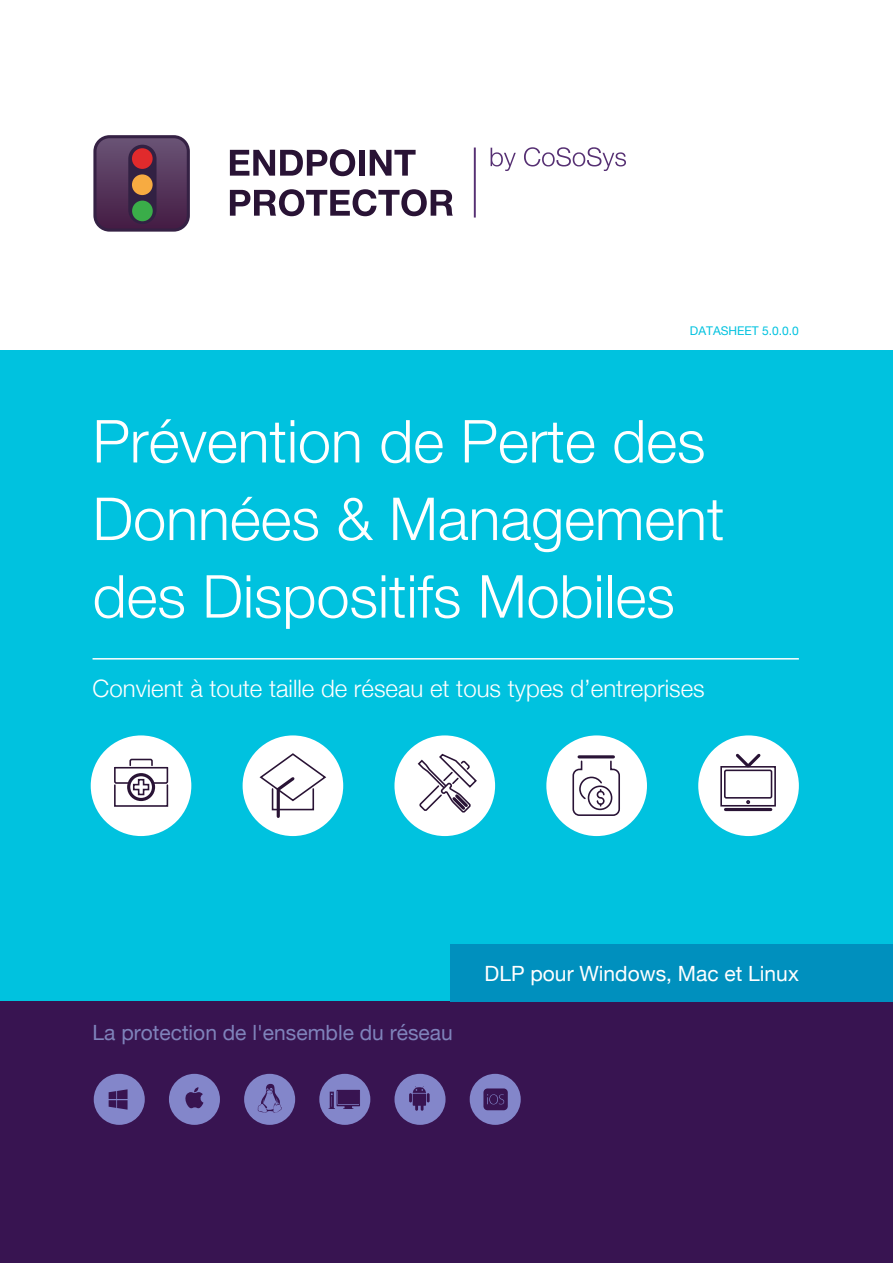
<style>
.page{position:relative;width:893px;height:1263px;background:#00c2df}
.page>*{position:absolute;margin:0;border:0;box-sizing:border-box;transform-origin:0 0}
.t1{font:300 59.25px/77.6px "Helvetica Neue";color:#fff}
.t2{font:300 24px "Helvetica Neue";color:#fff}
.t3{font:21px "Helvetica Neue";color:#7f83bb}
.t4{font:21px "Helvetica Neue";color:#fff}
.t5{font:12px "Helvetica Neue";color:#00c2df}
</style>
<div class="page">
<div style="left:0;top:0;width:893px;height:349px;background:#fff"></div>
<div style="left:0;top:1002px;width:893px;height:261px;background:#381451"></div>
<hr style="left:474px;top:148px;width:2px;height:70px;background:#563073">
<svg style="left:491px;top:148px;width:25px;height:23px"></svg>
<svg style="left:524px;top:147px;width:102px;height:24px"></svg>
<svg style="left:230px;top:149px;width:125px;height:27px"></svg>
<div style="left:359px;top:150px;width:6px;height:26px;background:#291335"></div>
<svg style="left:370px;top:150px;width:46px;height:26px"></svg>
<svg style="left:230px;top:189px;width:223px;height:27px"></svg>
<svg style="left:97px;top:139px;width:89px;height:89px;background:#513458"></svg>
<div style="left:132px;top:148px;width:21px;height:21px;background:#e12a2c;border-radius:50%"></div>
<div style="left:132px;top:174px;width:21px;height:21px;background:#f7ab41;border-radius:50%"></div>
<div style="left:132px;top:201px;width:21px;height:20px;background:#3aad49;border-radius:50%"></div>
<div style="left:93px;top:135px;width:97px;height:97px;border:3px solid #352144;border-radius:15px"></div>
<div style="left:698px;top:735px;width:101px;height:101px;background:#fff;border-radius:50%"></div>
<div style="left:91px;top:735px;width:100px;height:101px;background:#fff;border-radius:50%"></div>
<div style="left:243px;top:735px;width:100px;height:101px;background:#fff;border-radius:50%"></div>
<div style="left:394px;top:735px;width:101px;height:101px;background:#fff;border-radius:50%"></div>
<div style="left:720px;top:766px;width:56px;height:40px;border:2px solid #291335"></div>
<div style="left:724px;top:769px;width:48px;height:30px;border:2px solid #291335;border-radius:2px"></div>
<svg style="left:746px;top:800px;width:4px;height:4px"></svg>
<svg style="left:733px;top:753px;width:30px;height:18px"></svg>
<div style="left:114px;top:784px;width:54px;height:23px;border:2px solid #291335"></div>
<div style="left:127px;top:773px;width:28px;height:28px;border:3px solid #291335;border-radius:50%"></div>
<svg style="left:114px;top:758px;width:55px;height:38px"></svg>
<hr style="left:115px;top:767px;width:52px;height:1px;background:#291335">
<svg style="left:417px;top:753px;width:60px;height:60px"></svg>
<svg style="left:259px;top:753px;width:68px;height:65px"></svg>
<hr style="left:725px;top:808px;width:46px;height:3px;background:#291335">
<div style="left:169px;top:1074px;width:51px;height:51px;background:#8386ca;border-radius:50%"></div>
<svg style="left:185px;top:1087px;width:18px;height:21px"></svg>
<div style="left:94px;top:1074px;width:51px;height:51px;background:#8386ca;border-radius:50%"></div>
<svg style="left:109px;top:1089px;width:19px;height:21px"></svg>
<div style="left:394px;top:1074px;width:52px;height:51px;background:#8386ca;border-radius:50%"></div>
<svg style="left:409px;top:1086px;width:21px;height:25px"></svg>
<div style="left:470px;top:1074px;width:51px;height:51px;background:#8386ca;border-radius:50%"></div>
<svg style="left:483px;top:1088px;width:25px;height:22px"></svg>
<div style="left:244px;top:1074px;width:51px;height:51px;background:#8386ca;border-radius:50%"></div>
<svg style="left:258px;top:1084px;width:24px;height:29px"></svg>
<div style="left:319px;top:1074px;width:51px;height:51px;background:#8386ca;border-radius:50%"></div>
<svg style="left:329px;top:1090px;width:31px;height:19px"></svg>
<hr style="left:93px;top:658px;width:706px;height:1px;background:#fff">
<div style="left:451px;top:944px;width:442px;height:58px;background:#0090be"></div>
<div style="left:546px;top:735px;width:101px;height:101px;background:#fff;border-radius:50%"></div>
<hr style="left:579px;top:755px;width:34px;height:3px;background:#291336">
<svg style="left:572px;top:760px;width:48px;height:56px"></svg>
<p class="t5" style="left:690px;top:322px;width:110px">DATASHEET 5.0.0.0</p>
<p class="t1" style="left:93px;top:398px;width:633px">Prévention de Perte des<br>Données &amp; Management des Dispositifs Mobiles</p>
<p class="t2" style="left:93px;top:669px;width:614px">Convient à toute taille de réseau et tous types d’entreprises</p>
<p class="t3" style="left:93px;top:1017px;width:362px">La protection de l'ensemble du réseau</p>
<p class="t4" style="left:485px;top:958px;width:316px">DLP pour Windows, Mac et Linux</p>
</div>
